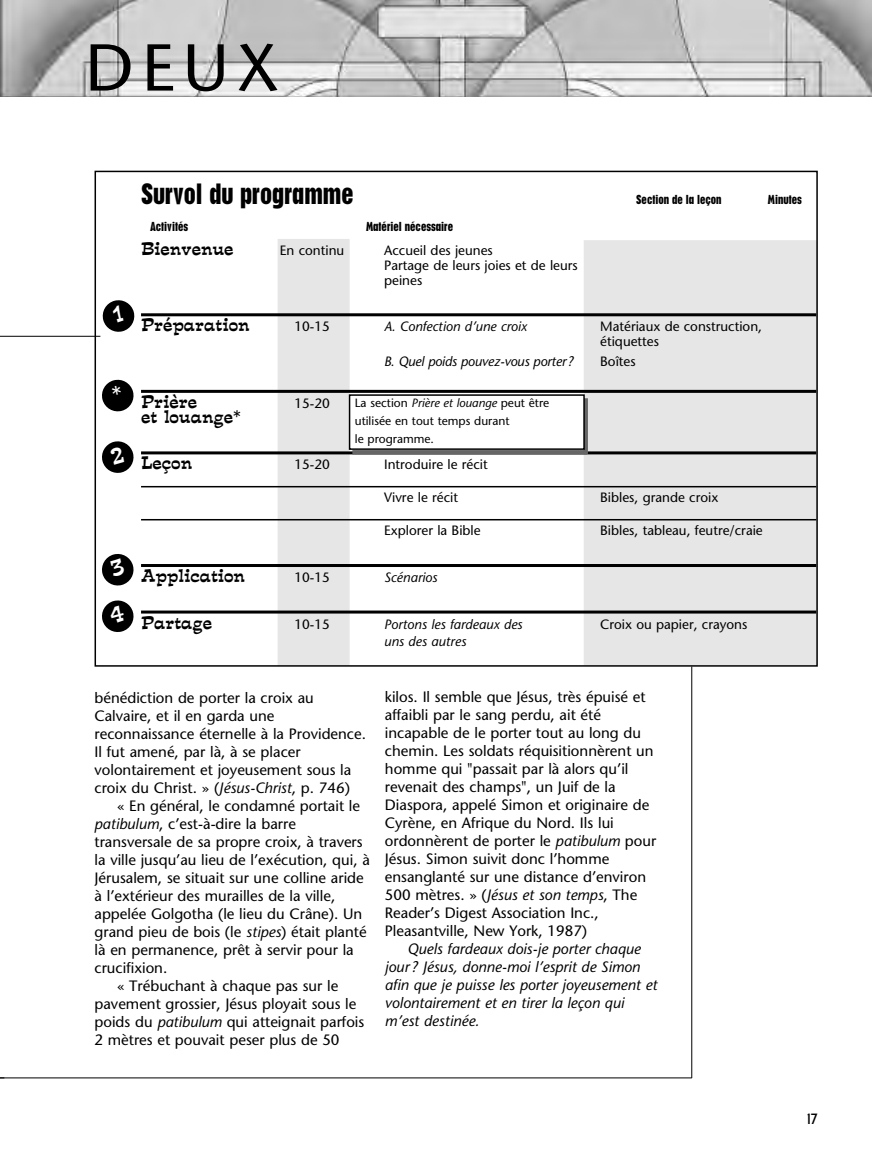
<style>
.page{position:relative;width:872px;height:1149px;background:#fff}
.page>*{position:absolute;margin:0;border:0;box-sizing:border-box;transform-origin:0 0}
.t1{font:66px "Stone Sans";color:#000}
.t2{font:700 condensed 27px "Placard";color:#000}
.t3{font:16.5px "Estro Font";color:#000}
.t4{font:15px/18px "Stone Sans";color:#000}
.t5{font:italic 15px/18px "Stone Sans";color:#000}
.t6{font:700 15px "New Garden";color:#000}
.t7{font:13.5px/15px "Stone Sans";color:#000}
.t8{font:italic 13.5px "Stone Sans";color:#000}
.t9{font:12px/18px "Stone Sans";color:#000}
.t10{font:700 condensed 12px "Placard";color:#000}
.s1{font-style:italic}
</style>
<div class="page">
<div style="left:584px;top:240px;width:234px;height:425px;background:#e6e6e6"></div>
<div style="left:278px;top:239px;width:72px;height:426px;background:#e6e6e6"></div>
<hr style="left:0;top:336px;width:100px;height:1px;background:#000">
<div style="left:94px;top:171px;width:724px;height:495px;border:2px solid #000"></div>
<hr style="left:141px;top:313px;width:675px;height:3px;background:#000">
<hr style="left:141px;top:390px;width:675px;height:3px;background:#000">
<hr style="left:141px;top:451px;width:675px;height:3px;background:#000">
<hr style="left:141px;top:486px;width:675px;height:1px;background:#000">
<hr style="left:141px;top:519px;width:675px;height:1px;background:#000">
<hr style="left:141px;top:564px;width:675px;height:3px;background:#000">
<hr style="left:141px;top:610px;width:675px;height:3px;background:#000">
<hr style="left:352px;top:450px;width:235px;height:4px;background:#666">
<div style="left:583px;top:398px;width:5px;height:56px;background:#666"></div>
<div style="left:349px;top:394px;width:236px;height:56px;border:2px solid #000"></div>
<hr style="left:0;top:1077px;width:692px;height:1px;background:#000">
<hr style="left:691px;top:666px;width:1px;height:411px;background:#000">
<img style="left:0;top:0;width:872px;height:97px">
<svg style="left:102px;top:300px;width:33px;height:32px"></svg>
<svg style="left:102px;top:379px;width:32px;height:33px"></svg>
<svg style="left:102px;top:441px;width:32px;height:32px"></svg>
<svg style="left:102px;top:554px;width:32px;height:78px"></svg>
<h1 class="t1" style="left:85px;top:42px;width:196px">DEUX</h1>
<h2 class="t2" style="left:141px;top:183px;width:214px">Survol du programme</h2>
<p class="t10" style="left:636px;top:194px;width:87px">Section de la leçon</p>
<p class="t10" style="left:768px;top:194px;width:36px">Minutes</p>
<p class="t10" style="left:150px;top:221px;width:40px">Activités</p>
<p class="t10" style="left:366px;top:221px;width:88px">Matériel nécessaire</p>
<p class="t3" style="left:141px;top:239px;width:94px">Bienvenue</p>
<p class="t7" style="left:280px;top:244px;width:66px">En continu</p>
<p class="t7" style="left:384px;top:244px;width:195px">Accueil des jeunes<br>Partage de leurs joies et de leurs peines</p>
<p class="t3" style="left:141px;top:316px;width:110px">Préparation</p>
<p class="t7" style="left:294px;top:320px;width:37px">10-15</p>
<p class="t8" style="left:384px;top:321px;width:145px">A. Confection d’une croix</p>
<p class="t7" style="left:600px;top:320px;width:163px">Matériaux de construction, étiquettes</p>
<p class="t8" style="left:384px;top:356px;width:191px">B. Quel poids pouvez-vous porter ?</p>
<p class="t7" style="left:600px;top:355px;width:37px">Boîtes</p>
<p class="t3" style="left:141px;top:392px;width:57px">Prière</p>
<p class="t7" style="left:294px;top:397px;width:37px">15-20</p>
<p class="t3" style="left:141px;top:407px;width:101px">et louange*</p>
<p class="t3" style="left:141px;top:454px;width:53px">Leçon</p>
<p class="t7" style="left:294px;top:458px;width:37px">15-20</p>
<p class="t7" style="left:384px;top:458px;width:105px">Introduire le récit</p>
<p class="t7" style="left:384px;top:491px;width:75px">Vivre le récit</p>
<p class="t7" style="left:600px;top:491px;width:120px">Bibles, grande croix</p>
<p class="t7" style="left:384px;top:524px;width:98px">Explorer la Bible</p>
<p class="t7" style="left:600px;top:524px;width:164px">Bibles, tableau, feutre/craie</p>
<p class="t3" style="left:141px;top:566px;width:105px">Application</p>
<p class="t7" style="left:294px;top:571px;width:37px">10-15</p>
<p class="t8" style="left:384px;top:572px;width:55px">Scénarios</p>
<p class="t3" style="left:141px;top:613px;width:73px">Partage</p>
<p class="t7" style="left:294px;top:617px;width:37px">10-15</p>
<p class="t8" style="left:384px;top:618px;width:140px">Portons les fardeaux des</p>
<p class="t7" style="left:600px;top:617px;width:149px">Croix ou papier, crayons</p>
<p class="t8" style="left:384px;top:636px;width:84px">uns des autres</p>
<p class="t9" style="left:355px;top:395px;width:196px">La section <span class="s1">Prière et louange</span> peut être utilisée en tout temps durant<br>le programme.</p>
<p class="t4" style="left:95px;top:689px;width:273px">bénédiction de porter la croix au Calvaire, et il en garda une reconnaissance éternelle à la Providence.<br>Il fut amené, par là, à se placer volontairement et joyeusement sous la croix du Christ. » (<span class="s1">Jésus-Christ</span>, p. 746)</p>
<p class="t4" style="left:117px;top:797px;width:244px">« En général, le condamné portait le</p>
<p class="t4" style="left:95px;top:815px;width:203px"><span class="s1">patibulum</span>, c’est-à-dire la barre</p>
<p class="t4" style="left:95px;top:833px;width:270px">transversale de sa propre croix, à travers</p>
<p class="t4" style="left:95px;top:851px;width:277px">la ville jusqu’au lieu de l’exécution, qui, à</p>
<p class="t4" style="left:95px;top:869px;width:271px">Jérusalem, se situait sur une colline aride</p>
<p class="t4" style="left:95px;top:887px;width:242px">à l’extérieur des murailles de la ville,</p>
<p class="t4" style="left:95px;top:905px;width:269px">appelée Golgotha (le lieu du Crâne). Un</p>
<p class="t4" style="left:95px;top:923px;width:273px">grand pieu de bois (le <span class="s1">stipes</span>) était planté</p>
<p class="t4" style="left:95px;top:941px;width:261px">là en permanence, prêt à servir pour la</p>
<p class="t4" style="left:95px;top:959px;width:74px">crucifixion.</p>
<p class="t4" style="left:117px;top:977px;width:223px">« Trébuchant à chaque pas sur le</p>
<p class="t4" style="left:95px;top:995px;width:263px">pavement grossier, Jésus ployait sous le</p>
<p class="t4" style="left:95px;top:1013px;width:271px">poids du <span class="s1">patibulum</span> qui atteignait parfois</p>
<p class="t4" style="left:95px;top:1031px;width:246px">2 mètres et pouvait peser plus de 50</p>
<p class="t4" style="left:385px;top:688px;width:273px">kilos. Il semble que Jésus, très épuisé et affaibli par le sang perdu, ait été incapable de le porter tout au long du chemin. Les soldats réquisitionnèrent un homme qui "passait par là alors qu’il revenait des champs", un Juif de la Diaspora, appelé Simon et originaire de Cyrène, en Afrique du Nord. Ils lui ordonnèrent de porter le <span class="s1">patibulum</span> pour Jésus. Simon suivit donc l’homme ensanglanté sur une distance d’environ 500 mètres. » (<span class="s1">Jésus et son temps</span>, The Reader’s Digest Association Inc., Pleasantville, New York, 1987)</p>
<p class="t5" style="left:385px;top:940px;width:274px;text-indent:22px">Quels fardeaux dois-je porter chaque jour ? Jésus, donne-moi l’esprit de Simon afin que je puisse les porter joyeusement et volontairement et en tirer la leçon qui m’est destinée.</p>
<p class="t6" style="left:806px;top:1109px;width:13px">17</p>
</div>
